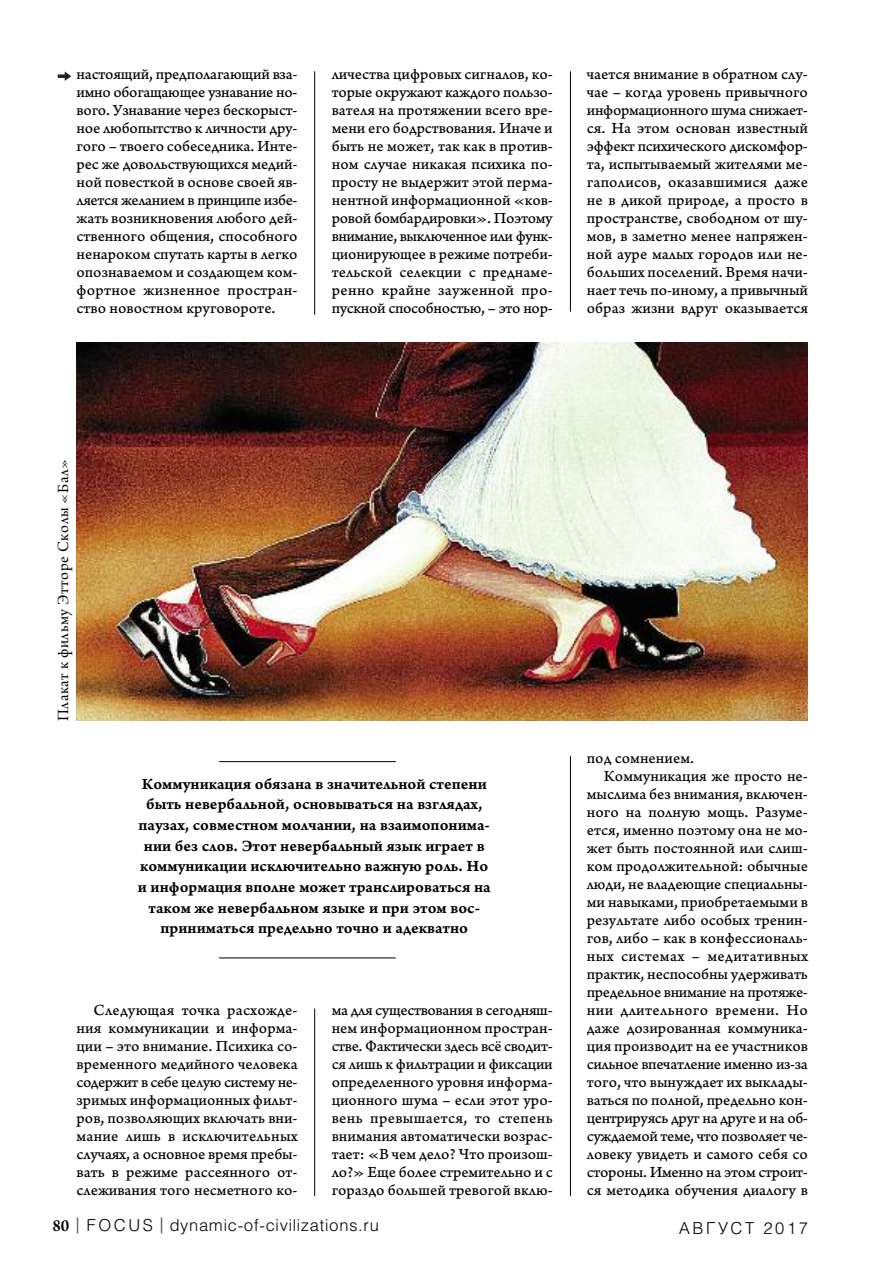
<style>
.page{position:relative;width:893px;height:1263px;background:#fff}
.page>*{position:absolute;margin:0;border:0;box-sizing:border-box;transform-origin:0 0}
.t1{font:16.5px/20.7px "Arno Pro Smbd Caption";color:#000;text-align:center}
.t2{font:300 16.5px "Helios";letter-spacing:.045em;color:#000}
.t3{font:16.5px "Arno Pro Subhead";letter-spacing:.035em;color:#000}
.t4{font:300 16.5px "Helios";letter-spacing:.155em;color:#000}
.t5{font:16.2px/18px "Arno Pro Caption";color:#000;text-align:justify}
.t6{font:16.2px "Arno Pro Caption";letter-spacing:-.025em;color:#000}
.t7{font:16.2px "Arno Pro Caption";letter-spacing:-.02em;color:#000}
.t8{font:16.2px "Arno Pro Caption";letter-spacing:.025em;color:#000}
.t9{font:16.2px "Arno Pro Caption";letter-spacing:.02em;color:#000}
.s1{font-family:"Arno Pro";font-weight:600;font-size:18px}
.s2{font-weight:400;font-size:21px;color:#60534f}
</style>
<div class="page">
<hr style="left:314px;top:1008px;width:1px;height:188px;background:#000">
<hr style="left:570px;top:756px;width:1px;height:440px;background:#000">
<img style="left:77px;top:343px;width:731px;height:378px">
<hr style="left:219px;top:761px;width:177px;height:1px;background:#000">
<hr style="left:219px;top:957px;width:177px;height:1px;background:#000">
<hr style="left:314px;top:71px;width:1px;height:244px;background:#000">
<hr style="left:570px;top:71px;width:1px;height:241px;background:#000">
<svg style="left:58px;top:72px;width:13px;height:9px"></svg>
<p class="t5" style="left:77px;top:66px;width:223px">настоящий, предполагающий вза&shy;имно обогащающее узнавание но&shy;вого. Узнавание через бескорыст&shy;ное любопытство к личности дру&shy;гого – твоего собеседника. Инте&shy;рес же довольствующихся медий&shy;ной повесткой в основе своей яв&shy;ляется желанием в принципе избе&shy;жать возникновения любого дей&shy;ственного общения, способного ненароком спутать карты в легко опознаваемом и создающем ком&shy;фортное жизненное простран&shy;ство новостном круговороте.</p>
<p class="t5" style="left:332px;top:66px;width:223px">личества цифровых сигналов, ко&shy;торые окружают каждого пользо&shy;вателя на протяжении всего вре&shy;мени его бодрствования. Иначе и быть не может, так как в против&shy;ном случае никакая психика по&shy;просту не выдержит этой перма&shy;нентной информационной «ков&shy;ровой бомбардировки». Поэтому внимание, выключенное или функ&shy;ционирующее в режиме потреби&shy;тельской селекции с преднаме&shy;ренно крайне зауженной про&shy;пускной способностью, – это нор-</p>
<p class="t5" style="left:587px;top:66px;width:223px">чается внимание в обратном слу&shy;чае – когда уровень привычного информационного шума снижает&shy;ся. На этом основан известный эффект психического дискомфор&shy;та, испытываемый жителями ме&shy;гаполисов, оказавшимися даже не в дикой природе, а просто в пространстве, свободном от шу&shy;мов, в заметно менее напряжен&shy;ной ауре малых городов или не&shy;больших поселений. Время начи&shy;нает течь по-иному, а привычный образ жизни вдруг оказывается</p>
<p class="t3" style="left:57px;top:721px;width:264px;rotate:-90deg">Плакат к фильму Этторе Сколы «Бал»</p>
<p class="t1" style="left:138px;top:775px;width:354px">Коммуникация обязана в значительной степени быть невербальной, основываться на взглядах, паузах, совместном молчании, на взаимопонима&shy;нии без слов. Этот невербальный язык играет в коммуникации исключительно важную роль. Но и информация вполне может транслироваться на таком же невербальном языке и при этом вос&shy;приниматься предельно точно и адекватно</p>
<p class="t5" style="left:77px;top:1002px;width:223px;text-indent:17px">Следующая точка расхожде&shy;ния коммуникации и информа&shy;ции – это внимание. Психика со&shy;временного медийного человека содержит в себе целую систему не&shy;зримых информационных фильт&shy;ров, позволяющих включать вни&shy;мание лишь в исключительных случаях, а основное время пребы&shy;вать в режиме рассеянного от&shy;слеживания того несметного ко-</p>
<p class="t5" style="left:332px;top:1002px;width:223px">ма для существования в сегодняш&shy;нем информационном простран&shy;стве. Фактически здесь всё сводит&shy;ся лишь к фильтрации и фиксации определенного уровня информа&shy;ционного шума – если этот уро&shy;вень превышается, то степень внимания автоматически возрас&shy;тает: «В чем дело? Что произош&shy;ло?» Еще более стремительно и с гораздо большей тревогой вклю-</p>
<p class="t5" style="left:587px;top:750px;width:109px">под сомнением.</p>
<p class="t5" style="left:604px;top:768px;width:206px">Коммуникация же просто не-</p>
<p class="t5" style="left:587px;top:786px;width:223px">мыслима без внимания, включен-</p>
<p class="t5" style="left:587px;top:804px;width:223px">ного на полную мощь. Разуме-</p>
<p class="t5" style="left:587px;top:822px;width:223px">ется, именно поэтому она не мо-</p>
<p class="t5" style="left:587px;top:840px;width:223px">жет быть постоянной или слиш-</p>
<p class="t5" style="left:587px;top:858px;width:223px">ком продолжительной: обычные</p>
<p class="t5" style="left:587px;top:876px;width:223px">люди, не владеющие специальны-</p>
<p class="t5" style="left:587px;top:894px;width:223px">ми навыками, приобретаемыми в</p>
<p class="t5" style="left:587px;top:912px;width:223px">результате либо особых тренин-</p>
<p class="t5" style="left:587px;top:930px;width:223px">гов, либо – как в конфессиональ-</p>
<p class="t8" style="left:587px;top:950px;width:223px">ных системах – медитативных</p>
<p class="t5" style="left:587px;top:966px;width:223px">практик, неспособны удерживать</p>
<p class="t6" style="left:587px;top:986px;width:223px">предельное внимание на протяже-</p>
<p class="t9" style="left:587px;top:1004px;width:223px">нии длительного времени. Но</p>
<p class="t5" style="left:587px;top:1020px;width:223px">даже дозированная коммуника-</p>
<p class="t5" style="left:587px;top:1038px;width:223px">ция производит на ее участников</p>
<p class="t7" style="left:587px;top:1058px;width:223px">сильное впечатление именно из-за</p>
<p class="t5" style="left:587px;top:1074px;width:223px">того, что вынуждает их выклады-</p>
<p class="t5" style="left:587px;top:1092px;width:223px">ваться по полной, предельно кон-</p>
<p class="t6" style="left:587px;top:1112px;width:223px">центрируясь друг на друге и на об-</p>
<p class="t6" style="left:587px;top:1130px;width:223px">суждаемой теме, что позволяет че-</p>
<p class="t5" style="left:587px;top:1146px;width:223px">ловеку увидеть и самого себя со</p>
<p class="t7" style="left:587px;top:1166px;width:223px">стороны. Именно на этом строит-</p>
<p class="t5" style="left:587px;top:1182px;width:223px">ся методика обучения диалогу в</p>
<p class="t2" style="left:52px;top:1219px;width:328px"><span class="s1">80</span> <span class="s2">|</span> F O C U S <span class="s2">|</span> dynamic-of-civilizations.ru</p>
<p class="t4" style="left:679px;top:1222px;width:130px">АВГУСТ 2017</p>
</div>
